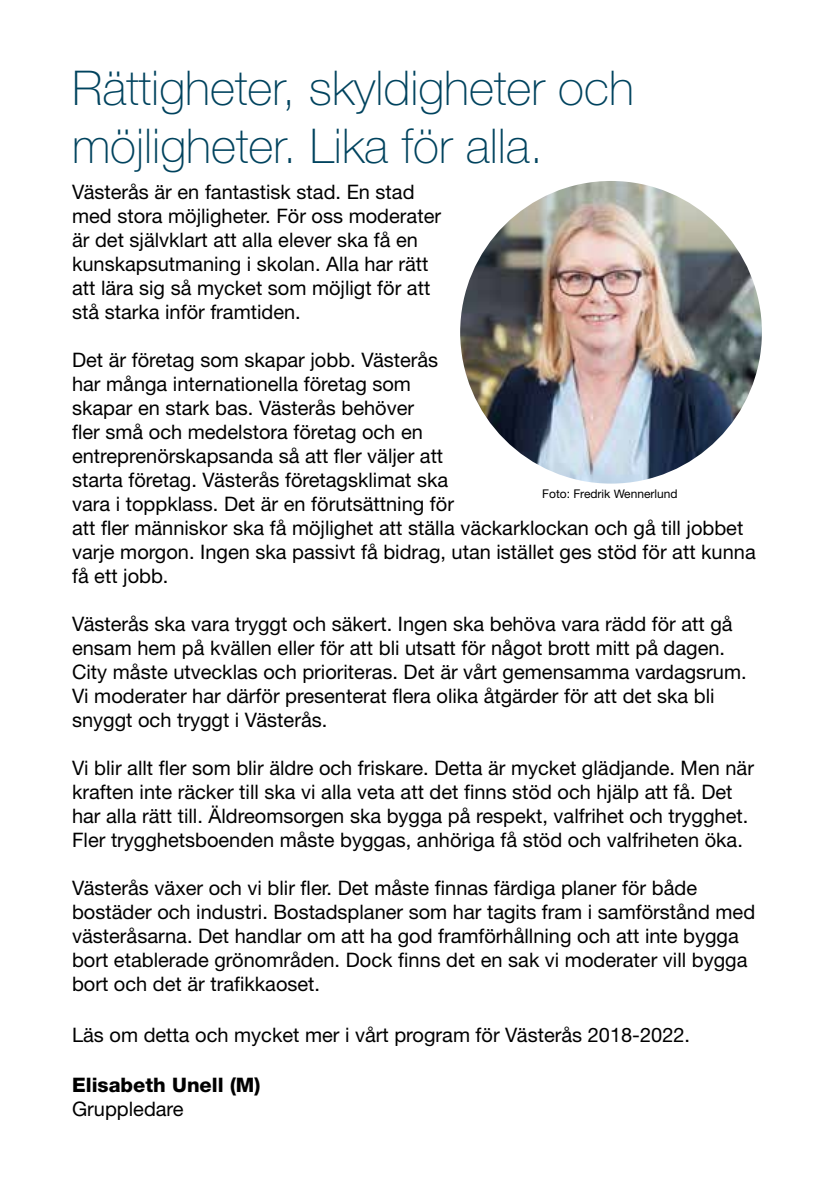
<style>
.page{position:relative;width:840px;height:1191px;background:#fff}
.page>*{position:absolute;margin:0;border:0;box-sizing:border-box;transform-origin:0 0}
.t1{font:100 48px/57.6px "Helvetica Neue LT Std";color:#00435e}
.t2{font:20px/24px "Helvetica Neue LT Std";color:#000}
.t3{font:800 20px "Helvetica Neue LT Std";color:#000}
.t4{font:12px "Helvetica Neue LT Std";color:#000}
</style>
<div class="page">
<img style="left:457px;top:178px;width:307px;height:308px;border-radius:154px">
<h1 class="t1" style="left:72px;top:60px;width:563px">Rättigheter, skyldigheter och möjligheter. Lika för alla.</h1>
<p class="t2" style="left:72px;top:180px;width:370px">Västerås är en fantastisk stad. En stad med stora möjligheter. För oss moderater är det självklart att alla elever ska få en kunskapsutmaning i skolan. Alla har rätt att lära sig så mycket som möjligt för att stå starka inför framtiden.</p>
<p class="t2" style="left:72px;top:348px;width:684px">Det är företag som skapar jobb. Västerås<br>har många internationella företag som<br>skapar en stark bas. Västerås behöver<br>fler små och medelstora företag och en<br>entreprenörskapsanda så att fler väljer att<br>starta företag. Västerås företagsklimat ska<br>vara i toppklass. Det är en förutsättning för<br>att fler människor ska få möjlighet att ställa väckarklockan och gå till jobbet varje morgon. Ingen ska passivt få bidrag, utan istället ges stöd för att kunna få ett jobb.</p>
<p class="t2" style="left:72px;top:612px;width:675px">Västerås ska vara tryggt och säkert. Ingen ska behöva vara rädd för att gå ensam hem på kvällen eller för att bli utsatt för något brott mitt på dagen.<br>City måste utvecklas och prioriteras. Det är vårt gemensamma vardagsrum.<br>Vi moderater har därför presenterat flera olika åtgärder för att det ska bli snyggt och tryggt i Västerås.</p>
<p class="t2" style="left:72px;top:756px;width:683px">Vi blir allt fler som blir äldre och friskare. Detta är mycket glädjande. Men när kraften inte räcker till ska vi alla veta att det finns stöd och hjälp att få. Det har alla rätt till. Äldreomsorgen ska bygga på respekt, valfrihet och trygghet.<br>Fler trygghetsboenden måste byggas, anhöriga få stöd och valfriheten öka.</p>
<p class="t2" style="left:72px;top:876px;width:684px">Västerås växer och vi blir fler. Det måste finnas färdiga planer för både bostäder och industri. Bostadsplaner som har tagits fram i samförstånd med västeråsarna. Det handlar om att ha god framförhållning och att inte bygga bort etablerade grönområden. Dock finns det en sak vi moderater vill bygga bort och det är trafikkaoset.</p>
<p class="t2" style="left:72px;top:1022px;width:619px">Läs om detta och mycket mer i vårt program för Västerås 2018-2022.</p>
<p class="t3" style="left:72px;top:1073px;width:190px">Elisabeth Unell (M)</p>
<p class="t2" style="left:72px;top:1096px;width:113px">Gruppledare</p>
<p class="t4" style="left:542px;top:487px;width:137px">Foto: Fredrik Wennerlund</p>
</div>
